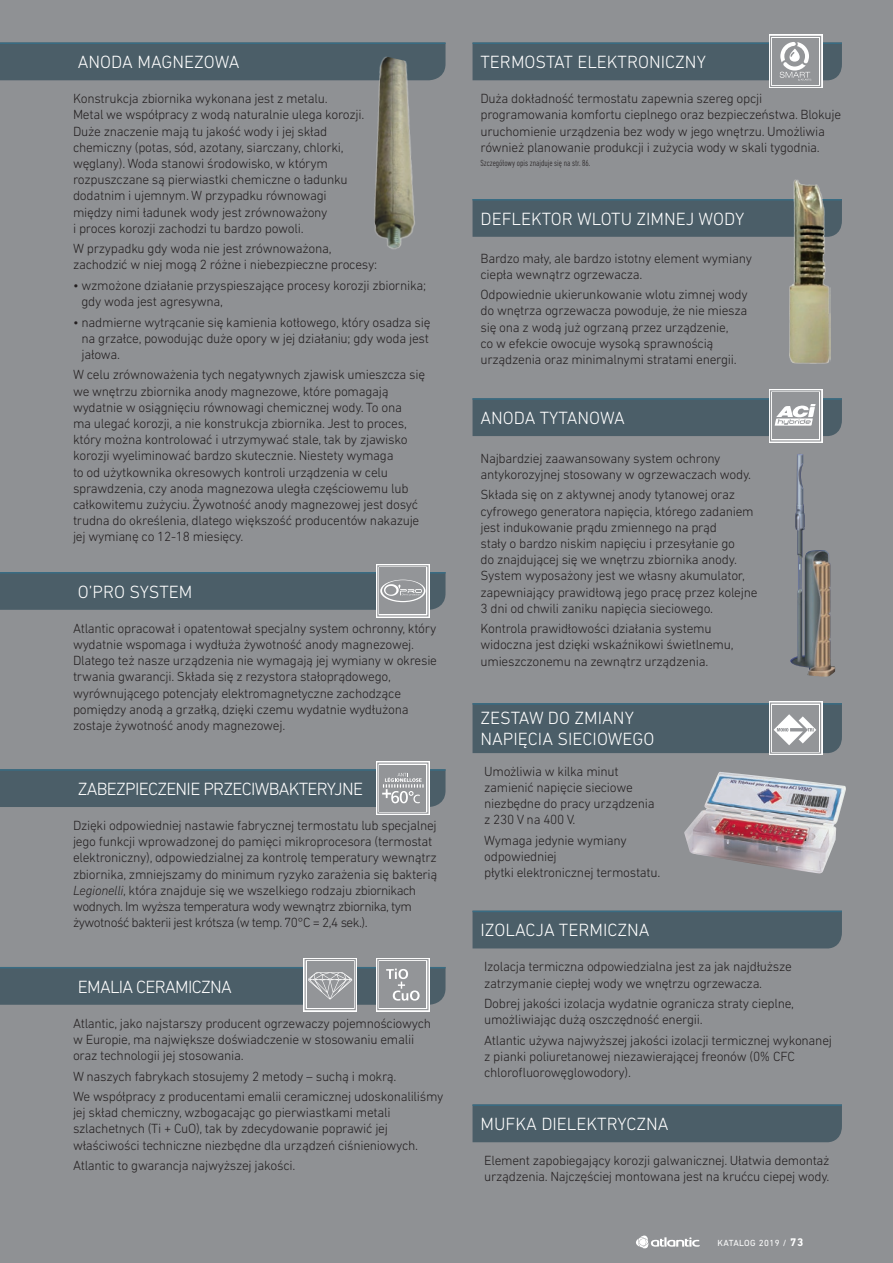
<style>
.page{position:relative;width:893px;height:1263px;background:#8f9194}
.page>*{position:absolute;margin:0;border:0;box-sizing:border-box;transform-origin:0 0}
.t1{font:300 18px/21px "DIN Next LT Pro";color:#fff}
.t2{font:300 18px "DIN Next LT Pro";letter-spacing:-.04em;color:#fff}
.t3{font:300 13.5px/16.2px "DIN Next LT Pro";letter-spacing:-.02em;color:#231f20}
.t4{font:300 condensed 9px "DIN Next LT Pro";color:#231f20}
.t5{font:9px "DIN Next LT Pro";letter-spacing:.05em;color:#fff}
.s1{font-style:italic}
.s2{font-weight:700;font-size:11.25px}
</style>
<div class="page">
<hr style="left:0;top:43px;width:1px;height:85px;background:#396c83">
<img style="left:790px;top:454px;width:45px;height:223px">
<img style="left:684px;top:772px;width:162px;height:101px">
<div style="left:0;top:44px;width:446px;height:36px;background:#4b5e68"></div>
<hr style="left:0;top:43px;width:446px;height:1px;background:#396c83">
<div style="left:472px;top:200px;width:370px;height:37px;background:#4b5e68"></div>
<hr style="left:472px;top:199px;width:370px;height:1px;background:#396c83">
<div style="left:472px;top:912px;width:370px;height:36px;background:#4b5e68"></div>
<hr style="left:472px;top:911px;width:370px;height:1px;background:#396c83">
<div style="left:472px;top:1106px;width:370px;height:36px;background:#4b5e68"></div>
<hr style="left:472px;top:1104px;width:370px;height:2px;background:#396c83">
<img style="left:367px;top:54px;width:58px;height:195px">
<img style="left:788px;top:179px;width:42px;height:185px">
<svg style="left:636px;top:1235px;width:64px;height:13px"></svg>
<svg style="left:769px;top:35px;width:53px;height:53px"></svg>
<div style="left:772px;top:38px;width:47px;height:47px;background:#939598"></div>
<div style="left:770px;top:36px;width:51px;height:51px;border:1px solid #939598"></div>
<svg style="left:472px;top:42px;width:370px;height:39px;background:#5b6c75"></svg>
<svg style="left:769px;top:389px;width:53px;height:53px"></svg>
<div style="left:772px;top:392px;width:47px;height:47px;background:#939598"></div>
<div style="left:770px;top:390px;width:51px;height:51px;border:1px solid #939598"></div>
<svg style="left:472px;top:398px;width:370px;height:38px;background:#5a6b74"></svg>
<svg style="left:376px;top:958px;width:53px;height:53px"></svg>
<div style="left:379px;top:961px;width:47px;height:47px;background:#939598"></div>
<div style="left:377px;top:959px;width:51px;height:51px;border:1px solid #939598"></div>
<svg style="left:304px;top:958px;width:53px;height:53px"></svg>
<div style="left:307px;top:961px;width:47px;height:47px;background:#939598"></div>
<div style="left:305px;top:959px;width:51px;height:51px;border:1px solid #939598"></div>
<svg style="left:0;top:967px;width:446px;height:38px"></svg>
<div style="left:769px;top:701px;width:53px;height:54px;background:#fff"></div>
<div style="left:770px;top:702px;width:51px;height:52px;border:1px solid #939598"></div>
<svg style="left:472px;top:703px;width:370px;height:50px;background:#596b74"></svg>
<svg style="left:376px;top:564px;width:53px;height:53px"></svg>
<div style="left:379px;top:567px;width:47px;height:47px;background:#939598"></div>
<div style="left:377px;top:565px;width:51px;height:51px;border:1px solid #939598"></div>
<svg style="left:0;top:572px;width:446px;height:38px;background:#566871"></svg>
<div style="left:376px;top:761px;width:53px;height:54px;background:#fff"></div>
<div style="left:379px;top:765px;width:47px;height:47px;background:#939598"></div>
<div style="left:377px;top:762px;width:51px;height:52px;border:1px solid #939598"></div>
<svg style="left:0;top:769px;width:446px;height:38px;background:#566872"></svg>
<h1 class="t1" style="left:78px;top:51px;width:163px">ANODA MAGNEZOWA</h1>
<p class="t3" style="left:73px;top:90px;width:293px">Konstrukcja zbiornika wykonana jest z metalu.<br>Metal we współpracy z wodą naturalnie ulega korozji.<br>Duże znaczenie mają tu jakość wody i jej skład chemiczny (potas, sód, azotany, siarczany, chlorki, węglany). Woda stanowi środowisko, w którym rozpuszczane są pierwiastki chemiczne o ładunku dodatnim i ujemnym. W przypadku równowagi między nimi ładunek wody jest zrównoważony<br>i proces korozji zachodzi tu bardzo powoli.</p>
<p class="t3" style="left:73px;top:240px;width:306px">W przypadku gdy woda nie jest zrównoważona, zachodzić w niej mogą 2 różne i niebezpieczne procesy:</p>
<p class="t3" style="left:82px;top:277px;width:346px;text-indent:-8px">• wzmożone działanie przyspieszające procesy korozji zbiornika; gdy woda jest agresywna,</p>
<p class="t3" style="left:82px;top:314px;width:351px;text-indent:-8px">• nadmierne wytrącanie się kamienia kotłowego, który osadza się na grzałce, powodując duże opory w jej działaniu; gdy woda jest jałowa.</p>
<p class="t3" style="left:73px;top:367px;width:354px">W celu zrównoważenia tych negatywnych zjawisk umieszcza się we wnętrzu zbiornika anody magnezowe, które pomagają wydatnie w osiągnięciu równowagi chemicznej wody. To ona<br>ma ulegać korozji, a nie konstrukcja zbiornika. Jest to proces, który można kontrolować i utrzymywać stale, tak by zjawisko korozji wyeliminować bardzo skutecznie. Niestety wymaga<br>to od użytkownika okresowych kontroli urządzenia w celu sprawdzenia, czy anoda magnezowa uległa częściowemu lub całkowitemu zużyciu. Żywotność anody magnezowej jest dosyć trudna do określenia, dlatego większość producentów nakazuje jej wymianę co 12-18 miesięcy.</p>
<h1 class="t1" style="left:78px;top:581px;width:116px">O’PRO SYSTEM</h1>
<p class="t3" style="left:73px;top:620px;width:365px">Atlantic opracował i opatentował specjalny system ochronny, który wydatnie wspomaga i wydłuża żywotność anody magnezowej.<br>Dlatego też nasze urządzenia nie wymagają jej wymiany w okresie trwania gwarancji. Składa się z rezystora stałoprądowego, wyrównującego potencjały elektromagnetyczne zachodzące pomiędzy anodą a grzałką, dzięki czemu wydatnie wydłużona zostaje żywotność anody magnezowej.</p>
<h1 class="t2" style="left:78px;top:778px;width:287px">ZABEZPIECZENIE PRZECIWBAKTERYJNE</h1>
<p class="t3" style="left:73px;top:817px;width:366px">Dzięki odpowiedniej nastawie fabrycznej termostatu lub specjalnej jego funkcji wprowadzonej do pamięci mikroprocesora (termostat elektroniczny), odpowiedzialnej za kontrolę temperatury wewnątrz zbiornika, zmniejszamy do minimum ryzyko zarażenia się bakterią <span class="s1">Legionelli</span>, która znajduje się we wszelkiego rodzaju zbiornikach wodnych. Im wyższa temperatura wody wewnątrz zbiornika, tym żywotność bakterii jest krótsza (w temp. 70°C = 2,4 sek.).</p>
<h1 class="t2" style="left:78px;top:976px;width:155px">EMALIA CERAMICZNA</h1>
<p class="t3" style="left:73px;top:1015px;width:360px">Atlantic, jako najstarszy producent ogrzewaczy pojemnościowych w Europie, ma największe doświadczenie w stosowaniu emalii oraz technologii jej stosowania.</p>
<p class="t3" style="left:73px;top:1065px;width:372px;line-height:20.4px">W naszych fabrykach stosujemy 2 metody – suchą i mokrą.<br>We współpracy z producentami emalii ceramicznej udoskonaliliśmy</p>
<p class="t3" style="left:73px;top:1104px;width:347px">jej skład chemiczny, wzbogacając go pierwiastkami metali szlachetnych (Ti + CuO), tak by zdecydowanie poprawić jej właściwości techniczne niezbędne dla urządzeń ciśnieniowych.</p>
<p class="t3" style="left:73px;top:1157px;width:224px">Atlantic to gwarancja najwyższej jakości.</p>
<h1 class="t1" style="left:480px;top:51px;width:227px">TERMOSTAT ELEKTRONICZNY</h1>
<p class="t3" style="left:480px;top:90px;width:362px">Duża dokładność termostatu zapewnia szereg opcji programowania komfortu cieplnego oraz bezpieczeństwa. Blokuje uruchomienie urządzenia bez wody w jego wnętrzu. Umożliwia również planowanie produkcji i zużycia wody w skali tygodnia.</p>
<p class="t4" style="left:480px;top:157px;width:111px">Szczegółowy opis znajduje się na str. 86.</p>
<h1 class="t1" style="left:480px;top:208px;width:265px">DEFLEKTOR WLOTU ZIMNEJ WODY</h1>
<p class="t3" style="left:480px;top:250px;width:273px">Bardzo mały, ale bardzo istotny element wymiany ciepła wewnątrz ogrzewacza.</p>
<p class="t3" style="left:480px;top:286px;width:269px">Odpowiednie ukierunkowanie wlotu zimnej wody do wnętrza ogrzewacza powoduje, że nie miesza się ona z wodą już ogrzaną przez urządzenie,<br>co w efekcie owocuje wysoką sprawnością urządzenia oraz minimalnymi stratami energii.</p>
<h1 class="t1" style="left:480px;top:407px;width:146px">ANODA TYTANOWA</h1>
<p class="t3" style="left:480px;top:450px;width:272px">Najbardziej zaawansowany system ochrony antykorozyjnej stosowany w ogrzewaczach wody.</p>
<p class="t3" style="left:480px;top:486px;width:279px">Składa się on z aktywnej anody tytanowej oraz cyfrowego generatora napięcia, którego zadaniem jest indukowanie prądu zmiennego na prąd<br>stały o bardzo niskim napięciu i przesyłanie go<br>do znajdującej się we wnętrzu zbiornika anody.<br>System wyposażony jest we własny akumulator, zapewniający prawidłową jego pracę przez kolejne 3 dni od chwili zaniku napięcia sieciowego.</p>
<p class="t3" style="left:480px;top:620px;width:255px">Kontrola prawidłowości działania systemu widoczna jest dzięki wskaźnikowi świetlnemu, umieszczonemu na zewnątrz urządzenia.</p>
<h1 class="t1" style="left:480px;top:707px;width:176px">ZESTAW DO ZMIANY<br>NAPIĘCIA SIECIOWEGO</h1>
<p class="t3" style="left:484px;top:763px;width:172px">Umożliwia w kilka minut zamienić napięcie sieciowe niezbędne do pracy urządzenia z 230 V na 400 V.</p>
<p class="t3" style="left:484px;top:832px;width:178px">Wymaga jedynie wymiany odpowiedniej<br>płytki elektronicznej termostatu.</p>
<h1 class="t1" style="left:480px;top:919px;width:171px">IZOLACJA TERMICZNA</h1>
<p class="t3" style="left:484px;top:958px;width:309px">Izolacja termiczna odpowiedzialna jest za jak najdłuższe zatrzymanie ciepłej wody we wnętrzu ogrzewacza.</p>
<p class="t3" style="left:484px;top:995px;width:311px">Dobrej jakości izolacja wydatnie ogranicza straty cieplne, umożliwiając dużą oszczędność energii.</p>
<p class="t3" style="left:484px;top:1032px;width:349px">Atlantic używa najwyższej jakości izolacji termicznej wykonanej z pianki poliuretanowej niezawierającej freonów (0% CFC chlorofluorowęglowodory).</p>
<h1 class="t1" style="left:480px;top:1113px;width:190px">MUFKA DIELEKTRYCZNA</h1>
<p class="t3" style="left:484px;top:1152px;width:347px">Element zapobiegający korozji galwanicznej. Ułatwia demontaż urządzenia. Najczęściej montowana jest na krućcu ciepej wody.</p>
<p class="t5" style="left:717px;top:1238px;width:87px">KATALOG 2019 / <span class="s2">73</span></p>
</div>
